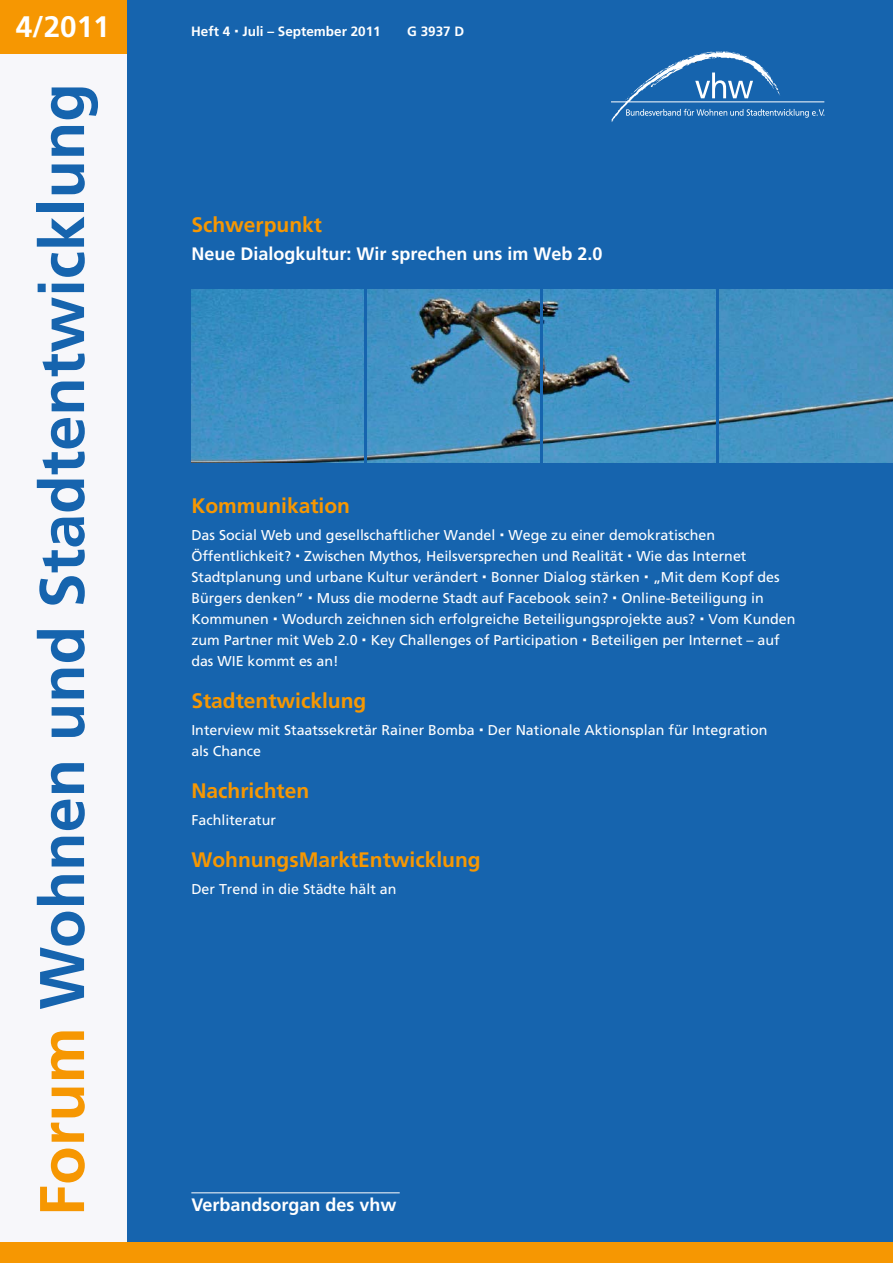
<style>
.page{position:relative;width:893px;height:1263px;background:#fff}
.page>*{position:absolute;margin:0;border:0;box-sizing:border-box;transform-origin:0 0}
.t1{font:700 63px "Frutiger";color:#1664ae}
.t2{font:700 29.7px "Frutiger";color:#fff}
.t3{font:700 21px "Frutiger CE";color:#f69702}
.t4{font:700 18px "Frutiger CE";color:#fff}
.t5{font:700 18px "Frutiger";color:#fff}
.t6{font:14.25px/21px "Frutiger CE";color:#fff}
.t7{font:700 13.5px "Frutiger";color:#fff}
.s1{color:#f69702}
</style>
<div class="page">
<div style="left:0;top:0;width:151px;height:1263px;background:#f7f7fa"></div>
<div style="left:0;top:0;width:130px;height:53px;background:#f69702"></div>
<div style="left:127px;top:0;width:766px;height:1259px;background:#1664ae"></div>
<svg style="left:611px;top:51px;width:213px;height:71px"></svg>
<div style="left:0;top:1243px;width:893px;height:20px;background:#f69702"></div>
<hr style="left:191px;top:1192px;width:209px;height:1px;background:#fff">
<img style="left:544px;top:290px;width:172px;height:172px">
<img style="left:720px;top:290px;width:173px;height:172px">
<img style="left:191px;top:290px;width:173px;height:172px">
<img style="left:367px;top:290px;width:173px;height:172px">
<h2 class="t2" style="left:16px;top:15px;width:95px">4/2011</h2>
<h1 class="t1" style="left:37px;top:1216px;width:1134px;rotate:-90deg"><span class="s1">Forum</span> Wohnen und Stadtentwicklung</h1>
<p class="t7" style="left:191px;top:26px;width:191px">Heft 4 Juli – September 2011</p>
<p class="t7" style="left:407px;top:26px;width:59px">G 3937 D</p>
<h3 class="t3" style="left:191px;top:216px;width:132px">Schwerpunkt</h3>
<p class="t4" style="left:191px;top:246px;width:413px">Neue Dialogkultur: Wir sprechen uns im Web 2.0</p>
<h3 class="t3" style="left:191px;top:497px;width:160px">Kommunikation</h3>
<p class="t6" style="left:191px;top:526px;width:606px">Das Social Web und gesellschaftlicher Wandel Wege zu einer demokratischen Öffentlichkeit? Zwischen Mythos, Heilsversprechen und Realität Wie das Internet Stadtplanung und urbane Kultur verändert Bonner Dialog stärken „Mit dem Kopf des Bürgers denken“ Muss die moderne Stadt auf Facebook sein? Online-Beteiligung in Kommunen Wodurch zeichnen sich erfolgreiche Beteiligungsprojekte aus? Vom Kunden zum Partner mit Web 2.0 Key Challenges of Participation Beteiligen per Internet – auf das WIE kommt es an!</p>
<h3 class="t3" style="left:191px;top:692px;width:177px">Stadtentwicklung</h3>
<p class="t6" style="left:191px;top:721px;width:578px">Interview mit Staatssekretär Rainer Bomba Der Nationale Aktionsplan für Integration als Chance</p>
<h3 class="t3" style="left:191px;top:782px;width:119px">Nachrichten</h3>
<p class="t6" style="left:191px;top:811px;width:86px">Fachliteratur</p>
<h3 class="t3" style="left:191px;top:851px;width:291px">WohnungsMarktEntwicklung</h3>
<p class="t6" style="left:191px;top:880px;width:207px">Der Trend in die Städte hält an</p>
<p class="t5" style="left:191px;top:1197px;width:207px">Verbandsorgan des vhw</p>
</div>
